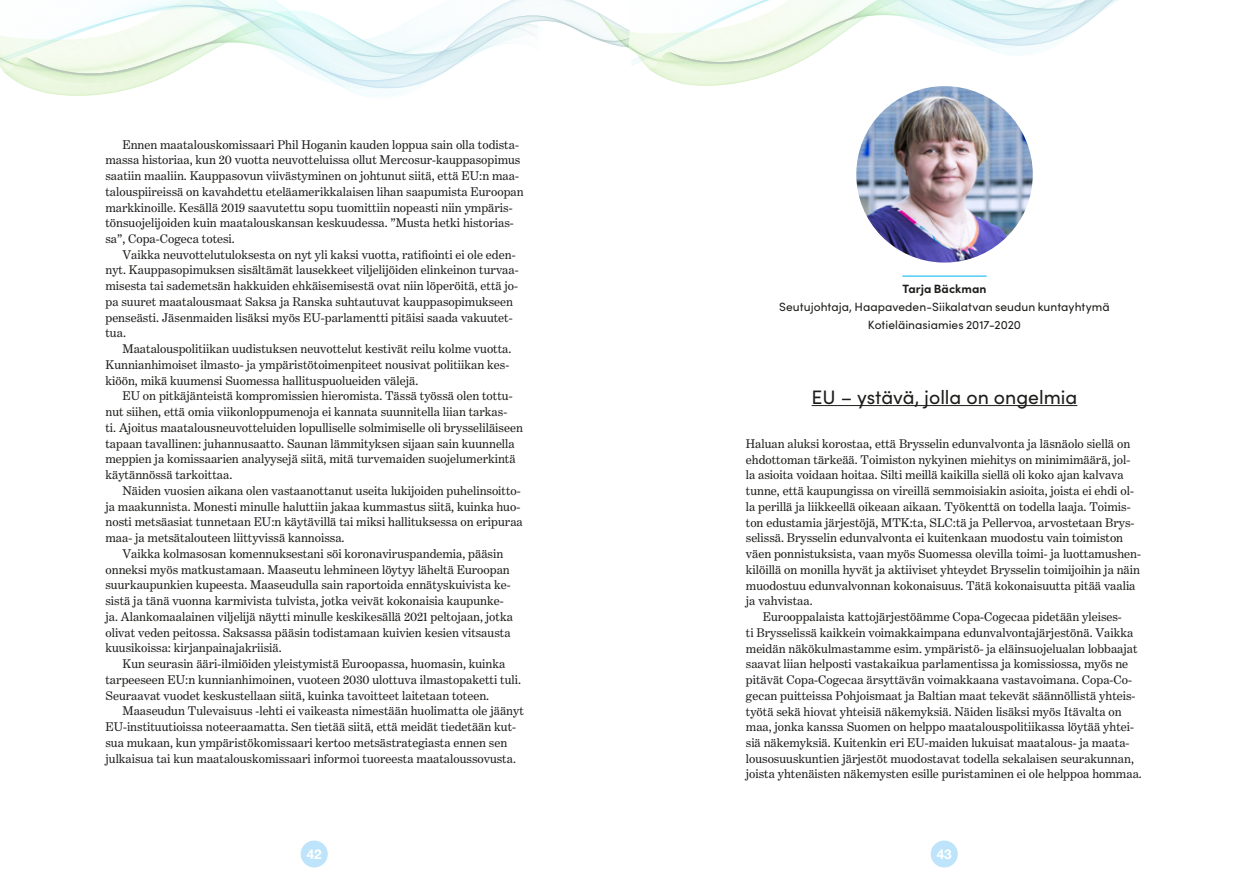
<style>
.page{position:relative;width:1259px;height:893px;background:#fff}
.page>*{position:absolute;margin:0;border:0;box-sizing:border-box;transform-origin:0 0}
.t1{font:19.5px "Sofia Pro";color:#1d1d1b}
.t2{font:700 13.5px "Helvetica Neue LT Std";color:#fff}
.t3{font:12.75px/15.8px "Benton Modern Text Two";color:#1d1d1b}
.t4{font:12px/18px "Sofia Pro";letter-spacing:.005em;color:#1d1d1b;text-align:center}
.t5{font:700 12px "Sofia Pro";letter-spacing:.005em;color:#1d1d1b}
</style>
<div class="page">
<svg style="left:0;top:0;width:1118px;height:98px"></svg>
<div style="left:301px;top:840px;width:27px;height:27px;background:#bde4fa;border-radius:50%"></div>
<div style="left:930px;top:840px;width:27px;height:27px;background:#bde4fa;border-radius:50%"></div>
<hr style="left:811px;top:405px;width:266px;height:1px;background:#1d1d1b">
<img style="left:856px;top:86px;width:176px;height:177px;border-radius:88px">
<hr style="left:902px;top:276px;width:84px;height:1px;background:#00b1eb">
<p class="t3" style="left:105px;top:136px;width:420px;text-indent:17px">Ennen maatalouskomissaari Phil Hoganin kauden loppua sain olla todista&shy;massa historiaa, kun 20 vuotta neuvotteluissa ollut Mercosur-kauppasopimus saatiin maaliin. Kauppasovun viivästyminen on johtunut siitä, että EU:n maa&shy;talouspiireissä on kavahdettu eteläamerikkalaisen lihan saapumista Euroopan markkinoille. Kesällä 2019 saavutettu sopu tuomittiin nopeasti niin ympäris&shy;tönsuojelijoiden kuin maatalouskansan keskuudessa. ”Musta hetki historias&shy;sa”, Copa-Cogeca totesi.</p>
<p class="t3" style="left:105px;top:246px;width:414px;text-indent:17px">Vaikka neuvottelutuloksesta on nyt yli kaksi vuotta, ratifiointi ei ole eden&shy;nyt. Kauppasopimuksen sisältämät lausekkeet viljelijöiden elinkeinon turvaa&shy;misesta tai sademetsän hakkuiden ehkäisemisestä ovat niin löperöitä, että jo&shy;pa suuret maatalousmaat Saksa ja Ranska suhtautuvat kauppasopimukseen penseästi. Jäsenmaiden lisäksi myös EU-parlamentti pitäisi saada vakuutet&shy;tua.</p>
<p class="t3" style="left:105px;top:341px;width:407px;text-indent:17px">Maatalouspolitiikan uudistuksen neuvottelut kestivät reilu kolme vuotta.<br>Kunnianhimoiset ilmasto- ja ympäristötoimenpiteet nousivat politiikan kes&shy;kiöön, mikä kuumensi Suomessa hallituspuolueiden välejä.</p>
<p class="t3" style="left:105px;top:388px;width:419px;text-indent:17px">EU on pitkäjänteistä kompromissien hieromista. Tässä työssä olen tottu&shy;nut siihen, että omia viikonloppumenoja ei kannata suunnitella liian tarkas-<br>ti. Ajoitus maatalousneuvotteluiden lopulliselle solmimiselle oli brysseliläiseen tapaan tavallinen: juhannusaatto. Saunan lämmityksen sijaan sain kuunnella meppien ja komissaarien analyysejä siitä, mitä turvemaiden suojelumerkintä käytännössä tarkoittaa.</p>
<p class="t3" style="left:122px;top:483px;width:400px">Näiden vuosien aikana olen vastaanottanut useita lukijoiden puhelinsoitto-</p>
<p class="t3" style="left:105px;top:498px;width:416px">ja maakunnista. Monesti minulle haluttiin jakaa kummastus siitä, kuinka huo-</p>
<p class="t3" style="left:105px;top:514px;width:419px">nosti metsäasiat tunnetaan EU:n käytävillä tai miksi hallituksessa on eripuraa</p>
<p class="t3" style="left:105px;top:530px;width:240px">maa- ja metsätalouteen liittyvissä kannoissa.</p>
<p class="t3" style="left:122px;top:546px;width:382px">Vaikka kolmasosan komennuksestani söi koronaviruspandemia, pääsin</p>
<p class="t3" style="left:105px;top:561px;width:406px">onneksi myös matkustamaan. Maaseutu lehmineen löytyy läheltä Euroopan</p>
<p class="t3" style="left:105px;top:577px;width:406px">suurkaupunkien kupeesta. Maaseudulla sain raportoida ennätyskuivista ke-</p>
<p class="t3" style="left:105px;top:593px;width:400px">sistä ja tänä vuonna karmivista tulvista, jotka veivät kokonaisia kaupunke-</p>
<p class="t3" style="left:105px;top:609px;width:409px">ja. Alankomaalainen viljelijä näytti minulle keskikesällä 2021 peltojaan, jotka</p>
<p class="t3" style="left:105px;top:624px;width:406px">olivat veden peitossa. Saksassa pääsin todistamaan kuivien kesien vitsausta</p>
<p class="t3" style="left:105px;top:640px;width:178px">kuusikoissa: kirjanpainajakriisiä.</p>
<p class="t3" style="left:122px;top:656px;width:384px">Kun seurasin ääri-ilmiöiden yleistymistä Euroopassa, huomasin, kuinka</p>
<p class="t3" style="left:105px;top:672px;width:417px">tarpeeseen EU:n kunnianhimoinen, vuoteen 2030 ulottuva ilmastopaketti tuli.</p>
<p class="t3" style="left:105px;top:687px;width:385px">Seuraavat vuodet keskustellaan siitä, kuinka tavoitteet laitetaan toteen.</p>
<p class="t3" style="left:122px;top:703px;width:403px">Maaseudun Tulevaisuus -lehti ei vaikeasta nimestään huolimatta ole jäänyt</p>
<p class="t3" style="left:105px;top:719px;width:412px">EU-instituutioissa noteeraamatta. Sen tietää siitä, että meidät tiedetään kut-</p>
<p class="t3" style="left:105px;top:735px;width:403px">sua mukaan, kun ympäristökomissaari kertoo metsästrategiasta ennen sen</p>
<p class="t3" style="left:105px;top:750px;width:412px">julkaisua tai kun maatalouskomissaari informoi tuoreesta maataloussovusta.</p>
<p class="t5" style="left:902px;top:280px;width:86px">Tarja Bäckman</p>
<p class="t4" style="left:779px;top:298px;width:332px">Seutujohtaja, Haapaveden-Siikalatvan seudun kuntayhtymä<br>Kotieläinasiamies 2017-2020</p>
<h1 class="t1" style="left:811px;top:383px;width:267px">EU – ystävä, jolla on ongelmia</h1>
<p class="t3" style="left:746px;top:436px;width:396px">Haluan aluksi korostaa, että Brysselin edunvalvonta ja läsnäolo siellä on ehdottoman tärkeää. Toimiston nykyinen miehitys on minimimäärä, jol&shy;la asioita voidaan hoitaa. Silti meillä kaikilla siellä oli koko ajan kalvava tunne, että kaupungissa on vireillä semmoisiakin asioita, joista ei ehdi ol&shy;la perillä ja liikkeellä oikeaan aikaan. Työkenttä on todella laaja. Toimis&shy;ton edustamia järjestöjä, MTK:ta, SLC:tä ja Pellervoa, arvostetaan Brys&shy;selissä. Brysselin edunvalvonta ei kuitenkaan muodostu vain toimiston väen ponnistuksista, vaan myös Suomessa olevilla toimi- ja luottamushen&shy;kilöillä on monilla hyvät ja aktiiviset yhteydet Brysselin toimijoihin ja näin muodostuu edunvalvonnan kokonaisuus. Tätä kokonaisuutta pitää vaalia ja vahvistaa.</p>
<p class="t3" style="left:746px;top:609px;width:397px;text-indent:17px">Eurooppalaista kattojärjestöämme Copa-Cogecaa pidetään yleises-<br>ti Brysselissä kaikkein voimakkaimpana edunvalvontajärjestönä. Vaikka meidän näkökulmastamme esim. ympäristö- ja eläinsuojelualan lobbaajat saavat liian helposti vastakaikua parlamentissa ja komissiossa, myös ne pitävät Copa-Cogecaa ärsyttävän voimakkaana vastavoimana. Copa-Co&shy;gecan puitteissa Pohjoismaat ja Baltian maat tekevät säännöllistä yhteis&shy;työtä sekä hiovat yhteisiä näkemyksiä. Näiden lisäksi myös Itävalta on maa, jonka kanssa Suomen on helppo maatalouspolitiikassa löytää yhtei&shy;siä näkemyksiä. Kuitenkin eri EU-maiden lukuisat maatalous- ja maata&shy;lousosuuskuntien järjestöt muodostavat todella sekalaisen seurakunnan, joista yhtenäisten näkemysten esille puristaminen ei ole helppoa hommaa.</p>
<p class="t2" style="left:307px;top:846px;width:17px">42</p>
<p class="t2" style="left:936px;top:846px;width:17px">43</p>
</div>
